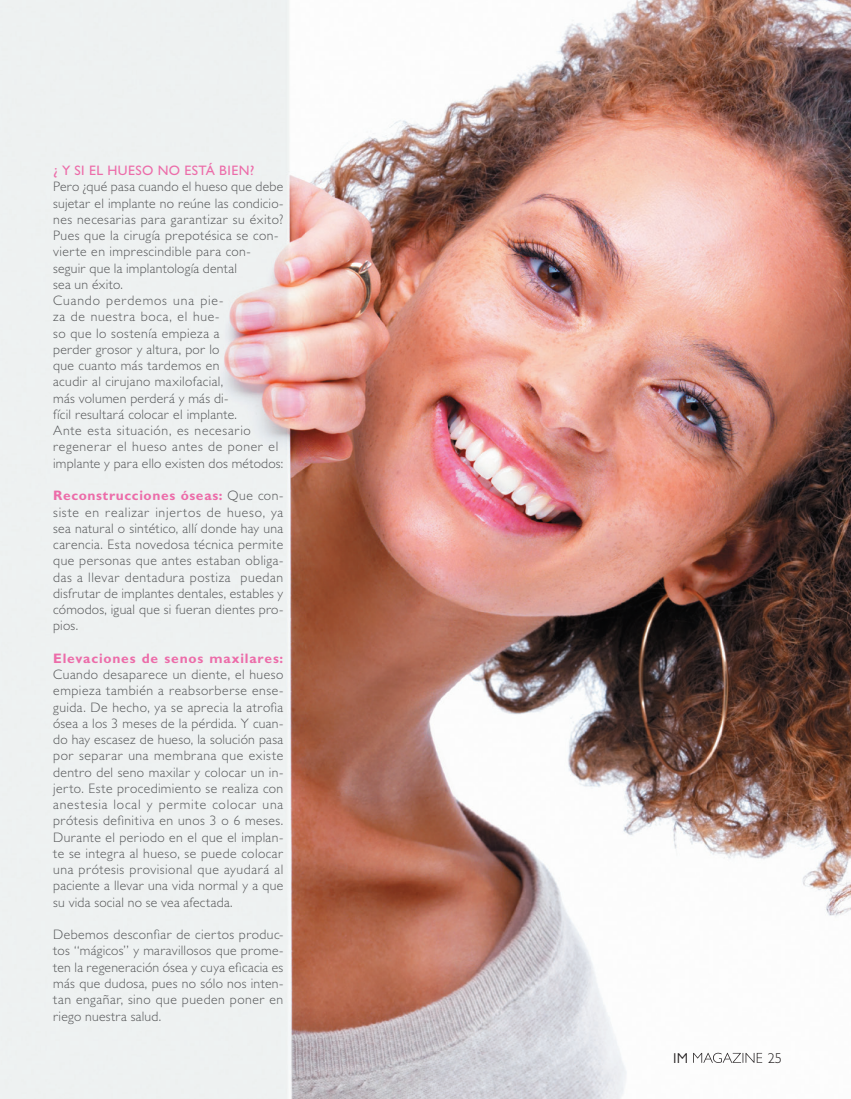
<style>
.page{position:relative;width:851px;height:1099px;background:#fff}
.page>*{position:absolute;margin:0;border:0;box-sizing:border-box;transform-origin:0 0}
.t1{font:14.38px "Gill Sans MT Pro";color:#231f20}
.t2{font:300 14.38px "Gill Sans MT Pro";color:#231f20}
.Text{font:300 13.75px/16.2px "Gill Sans MT Pro";letter-spacing:.025em;color:#57585a;text-align:justify}
.Text-2{font:500 13.75px "Gill Sans MT Pro";letter-spacing:.025em;color:#ec6ca9}
.s1{font-weight:700;color:#ec6ca9}
</style>
<div class="page">
<img style="left:0;top:0;width:850px;height:1098px">
<svg style="left:693px;top:1052px;width:69px;height:10px"></svg>
<p class="Text-2" style="left:53px;top:162px;width:202px">¿ Y SI EL HUESO NO ESTÁ BIEN?</p>
<p class="Text" style="left:53px;top:178px;width:232px;text-align:left">Pero ¿qué pasa cuando el hueso que debe sujetar el implante no reúne las condicio&shy;nes necesarias para garantizar su éxito?<br>Pues que la cirugía prepotésica se con&shy;vierte en imprescindible para con&shy;seguir que la implantología dental<br>sea un éxito.</p>
<p class="Text" style="left:53px;top:292px;width:231px;text-align:left">Cuando perdemos una pie-<br>za de nuestra boca, el hue-<br>so que lo sostenía empieza a<br>perder grosor y altura, por lo<br>que cuanto más tardemos en<br>acudir al cirujano maxilofacial,<br>más volumen perderá y más di-<br>fícil resultará colocar el implante.<br>Ante esta situación, es necesario regenerar el hueso antes de poner el implante y para ello existen dos métodos:</p>
<p class="Text" style="left:53px;top:487px;width:232px"><span class="s1">Reconstrucciones óseas:</span> Que con&shy;siste en realizar injertos de hueso, ya sea natural o sintético, allí donde hay una carencia. Esta novedosa técnica permite que personas que antes estaban obliga&shy;das a llevar dentadura postiza puedan disfrutar de implantes dentales, estables y cómodos, igual que si fueran dientes pro&shy;pios.</p>
<p class="Text" style="left:53px;top:650px;width:232px"><span class="s1">Elevaciones de senos maxilares:<br></span>Cuando desaparece un diente, el hueso empieza también a reabsorberse ense&shy;guida. De hecho, ya se aprecia la atrofia ósea a los 3 meses de la pérdida. Y cuan&shy;do hay escasez de hueso, la solución pasa por separar una membrana que existe dentro del seno maxilar y colocar un in&shy;jerto. Este procedimiento se realiza con anestesia local y permite colocar una prótesis definitiva en unos 3 o 6 meses.<br>Durante el periodo en el que el implan&shy;te se integra al hueso, se puede colocar una prótesis provisional que ayudará al paciente a llevar una vida normal y a que su vida social no se vea afectada.</p>
<p class="Text" style="left:53px;top:926px;width:232px">Debemos desconfiar de ciertos produc&shy;tos “mágicos” y maravillosos que prome&shy;ten la regeneración ósea y cuya eficacia es más que dudosa, pues no sólo nos inten&shy;tan engañar, sino que pueden poner en riego nuestra salud.</p>
<p class="t1" style="left:673px;top:1049px;width:16px">IM</p>
<p class="t2" style="left:767px;top:1049px;width:16px">25</p>
</div>
